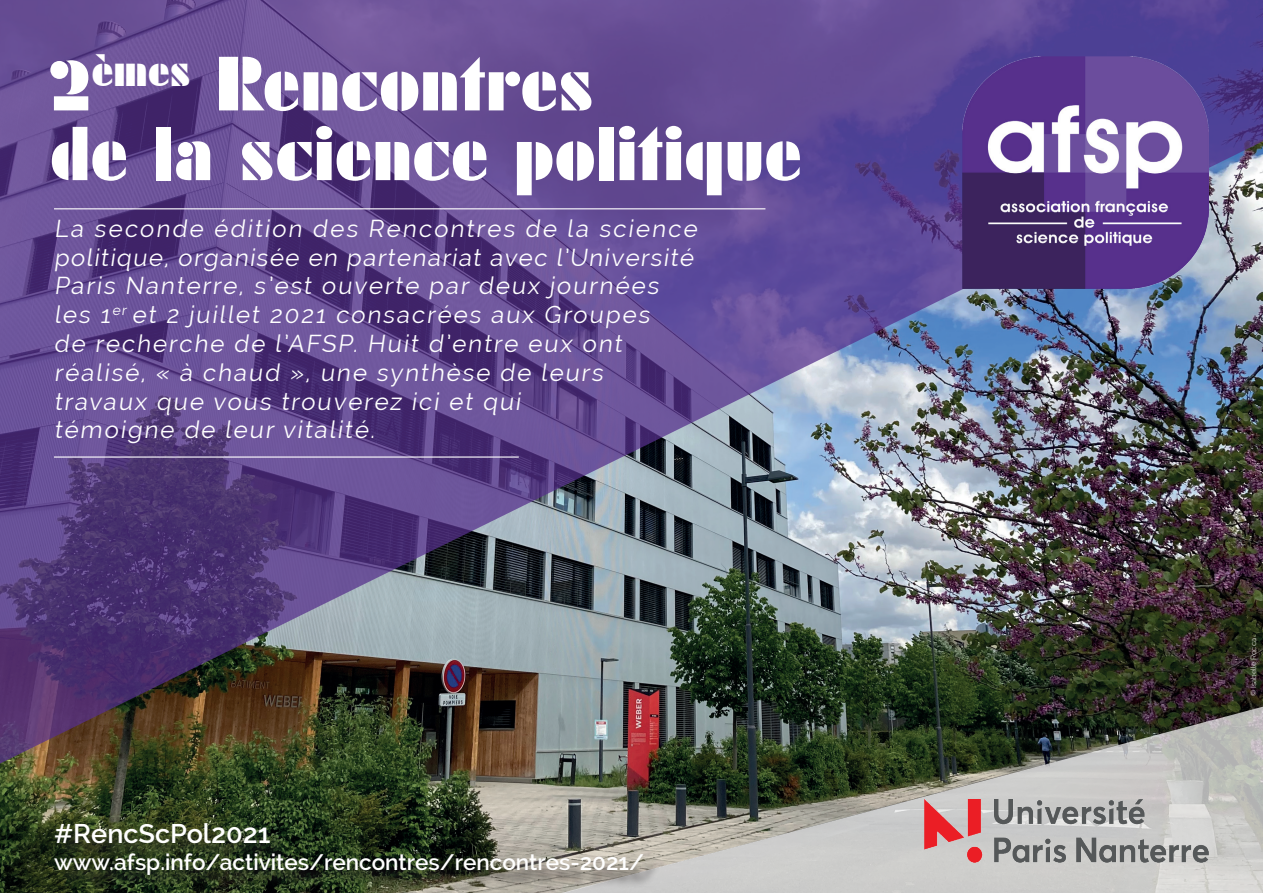
<style>
.page{position:relative;width:1263px;height:893px;background:#fff}
.page>*{position:absolute;margin:0;border:0;box-sizing:border-box;transform-origin:0 0}
.t1{font:74.25px/69.8px "SISTEMASFONTBT";letter-spacing:.025em;color:#fff}
.t2{font:600 27.15px "Raleway";color:#fff}
.t3{font:24px/28.8px "Raleway";color:#fff}
.t4{font:600 22.5px "Raleway";color:#fff}
.t5{font:300 7.5px "Raleway";color:#fff}
</style>
<div class="page">
<img style="left:0;top:767px;width:409px;height:126px">
<img style="left:0;top:0;width:1263px;height:767px">
<hr style="left:54px;top:208px;width:711px;height:1px;background:#fff">
<hr style="left:54px;top:456px;width:465px;height:2px;background:#fff">
<img style="left:409px;top:702px;width:854px;height:191px">
<img style="left:962px;top:56px;width:246px;height:233px">
<img style="left:924px;top:800px;width:284px;height:63px">
<div style="left:58px;top:826px;width:603px;height:67px;background:#231f20;opacity:.75"></div>
<h1 class="t1" style="left:51px;top:49px;width:752px">2<sup>èmes</sup> Rencontres<br>de la science politique</h1>
<p class="t3" style="left:54px;top:214px;width:648px">La seconde édition des Rencontres de la science politique, organisée en partenariat avec l’Université Paris Nanterre, s’est ouverte par deux journées les 1<sup>er</sup> et 2 j uillet 2021 consacrées aux Groupes<br>de recherche de l’AFSP. Huit d’entre eux ont réalisé, « à chaud », une synthèse de leurs travaux que vous trouverez ici et qui<br>témoigne de leur vitalité.</p>
<p class="t2" style="left:54px;top:818px;width:218px">#RencScPol2021</p>
<p class="t4" style="left:54px;top:849px;width:591px">www.afsp.info/activites/rencontres/rencontres-2021/</p>
<p class="t5" style="left:1249px;top:696px;width:60px;rotate:-90deg">© Isabelle Rocca</p>
</div>
